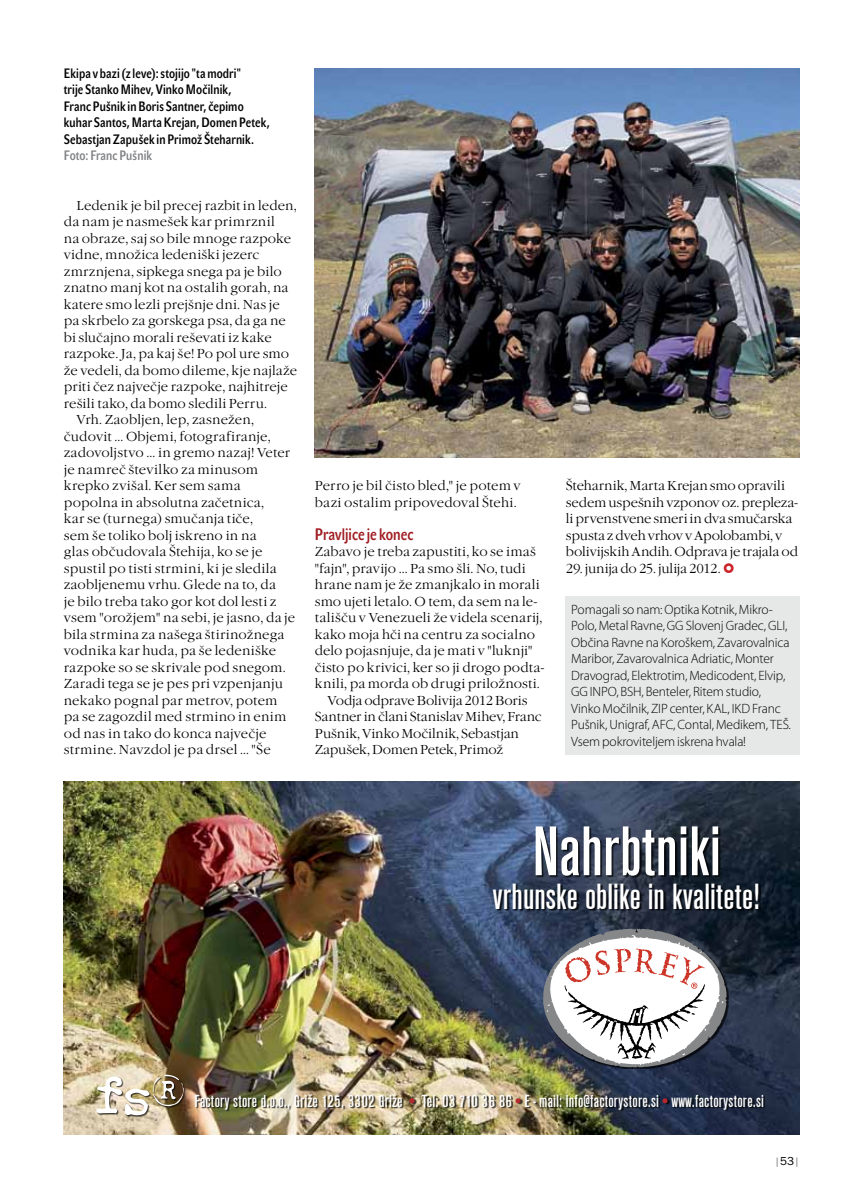
<style>
.page{position:relative;width:851px;height:1191px;background:#fff}
.page>*{position:absolute;margin:0;border:0;box-sizing:border-box;transform-origin:0 0}
.t1{font:500 condensed 73.2px "Accius TEE";color:#fff}
.t2{font:500 condensed 37.65px "Accius TEE";color:#fff}
.t3{font:500 condensed 18px "Accius T";letter-spacing:.01em;color:#fff}
.t4{font:16.5px "STF John Sans Cond Med CE";color:#9f1a1f}
.t5{font:13.5px/16.5px "Garamond Itc TEE Ligh";letter-spacing:.005em;color:#000}
.t6{font:300 13.5px/16.5px "Myriad Pro";letter-spacing:-.01em;color:#000}
.t7{font:13.5px/16.5px "Garamond Itc TEE Ligh";letter-spacing:-.015em;color:#000}
.t8{font:13.5px/16.5px "STF John Sans Cond Med CE";letter-spacing:.01em;color:#000}
.t9{font:13.5px "Garamond Itc TEE Ligh";letter-spacing:-.02em;color:#000}
.t10{font:13.5px "Garamond Itc TEE Ligh";letter-spacing:.025em;color:#000}
.t11{font:13.5px "STF John Sans Cond Med CE";letter-spacing:.01em;color:#808184}
.t12{font:11.25px "Franklin Got Itc TEE";color:#808184}
.s1{font-family:"Markacija";color:#cc2229}
.s2{color:#b4282e}
.s3{font-size:12px;color:#000}
</style>
<div class="page">
<div style="left:566px;top:596px;width:233px;height:158px;background:#e6e7e7"></div>
<img style="left:64px;top:781px;width:735px;height:353px">
<div style="left:493px;top:827px;width:268px;height:84px;background:#000;opacity:.75"></div>
<div style="left:544px;top:929px;width:184px;height:140px;background:#000;opacity:.75"></div>
<svg style="left:543px;top:928px;width:183px;height:139px"></svg>
<div style="left:97px;top:1075px;width:668px;height:42px;background:#000;opacity:.75"></div>
<img style="left:96px;top:1074px;width:88px;height:41px">
<img style="left:315px;top:68px;width:484px;height:389px">
<p class="t8" style="left:64px;top:65px;width:207px">Ekipa v bazi (z leve): stojijo "ta modri"<br>trije Stanko Mihev, Vinko Močilnik,<br>Franc Pušnik in Boris Santner, čepimo kuhar Santos, Marta Krejan, Domen Petek, Sebastjan Zapušek in Primož Šteharnik.</p>
<p class="t11" style="left:64px;top:148px;width:90px">Foto: Franc Pušnik</p>
<p class="t5" style="left:77px;top:197px;width:222px">Ledenik je bil precej razbit in leden,</p>
<p class="t5" style="left:64px;top:214px;width:212px">da nam je nasmešek kar primrznil</p>
<p class="t5" style="left:64px;top:230px;width:229px">na obraze, saj so bile mnoge razpoke</p>
<p class="t5" style="left:64px;top:247px;width:197px">vidne, množica ledeniški jezerc</p>
<p class="t5" style="left:64px;top:263px;width:219px">zmrznjena, sipkega snega pa je bilo</p>
<p class="t5" style="left:64px;top:280px;width:226px">znatno manj kot na ostalih gorah, na</p>
<p class="t5" style="left:64px;top:296px;width:217px">katere smo lezli prejšnje dni. Nas je</p>
<p class="t5" style="left:64px;top:313px;width:223px">pa skrbelo za gorskega psa, da ga ne</p>
<p class="t5" style="left:64px;top:329px;width:209px">bi slučajno morali reševati iz kake</p>
<p class="t5" style="left:64px;top:346px;width:227px">razpoke. Ja, pa kaj še! Po pol ure smo</p>
<p class="t5" style="left:64px;top:362px;width:235px">že vedeli, da bomo dileme, kje najlaže</p>
<p class="t5" style="left:64px;top:379px;width:225px">priti čez največje razpoke, najhitreje</p>
<p class="t5" style="left:64px;top:395px;width:205px">rešili tako, da bomo sledili Perru.</p>
<p class="t5" style="left:77px;top:412px;width:179px">Vrh. Zaobljen, lep, zasnežen,</p>
<p class="t5" style="left:64px;top:428px;width:208px">čudovit … Objemi, fotografiranje,</p>
<p class="t5" style="left:64px;top:445px;width:228px">zadovoljstvo … in gremo nazaj! Veter</p>
<p class="t5" style="left:64px;top:461px;width:196px">je namreč številko za minusom</p>
<p class="t5" style="left:64px;top:478px;width:178px">krepko zvišal. Ker sem sama</p>
<p class="t5" style="left:64px;top:494px;width:202px">popolna in absolutna začetnica,</p>
<p class="t5" style="left:64px;top:511px;width:191px">kar se (turnega) smučanja tiče,</p>
<p class="t5" style="left:64px;top:527px;width:194px">sem še toliko bolj iskreno in na</p>
<p class="t5" style="left:64px;top:544px;width:200px">glas občudovala Štehija, ko se je</p>
<p class="t10" style="left:64px;top:561px;width:214px">spustil po tisti strmini, ki je sledila</p>
<p class="t5" style="left:64px;top:577px;width:213px">zaobljenemu vrhu. Glede na to, da</p>
<p class="t5" style="left:64px;top:593px;width:214px">je bilo treba tako gor kot dol lesti z</p>
<p class="t5" style="left:64px;top:610px;width:233px">vsem "orožjem" na sebi, je jasno, da je</p>
<p class="t5" style="left:64px;top:626px;width:222px">bila strmina za našega štirinožnega</p>
<p class="t5" style="left:64px;top:643px;width:214px">vodnika kar huda, pa še ledeniške</p>
<p class="t5" style="left:64px;top:659px;width:223px">razpoke so se skrivale pod snegom.</p>
<p class="t5" style="left:64px;top:676px;width:220px">Zaradi tega se je pes pri vzpenjanju</p>
<p class="t5" style="left:64px;top:692px;width:215px">nekako pognal par metrov, potem</p>
<p class="t5" style="left:64px;top:709px;width:224px">pa se zagozdil med strmino in enim</p>
<p class="t5" style="left:64px;top:725px;width:204px">od nas in tako do konca največje</p>
<p class="t5" style="left:64px;top:742px;width:208px">strmine. Navzdol je pa drsel … "Še</p>
<p class="t5" style="left:315px;top:478px;width:207px">Perro je bil čisto bled," je potem v bazi ostalim pripovedoval Štehi.</p>
<p class="t4" style="left:315px;top:525px;width:100px">Pravljice je konec</p>
<p class="t5" style="left:315px;top:544px;width:223px">Zabavo je treba zapustiti, ko se imaš</p>
<p class="t5" style="left:315px;top:560px;width:212px">"fajn", pravijo … Pa smo šli. No, tudi</p>
<p class="t5" style="left:315px;top:577px;width:226px">hrane nam je že zmanjkalo in morali</p>
<p class="t5" style="left:315px;top:593px;width:224px">smo ujeti letalo. O tem, da sem na le-</p>
<p class="t5" style="left:315px;top:610px;width:229px">tališču v Venezueli že videla scenarij,</p>
<p class="t5" style="left:315px;top:626px;width:222px">kako moja hči na centru za socialno</p>
<p class="t5" style="left:315px;top:643px;width:219px">delo pojasnjuje, da je mati v "luknji"</p>
<p class="t5" style="left:315px;top:659px;width:231px">čisto po krivici, ker so ji drogo podta-</p>
<p class="t5" style="left:315px;top:676px;width:226px">knili, pa morda ob drugi priložnosti.</p>
<p class="t9" style="left:327px;top:693px;width:201px">Vodja odprave Bolivija 2012 Boris</p>
<p class="t5" style="left:315px;top:709px;width:228px">Santner in člani Stanislav Mihev, Franc</p>
<p class="t5" style="left:315px;top:725px;width:206px">Pušnik, Vinko Močilnik, Sebastjan</p>
<p class="t7" style="left:315px;top:742px;width:190px">Zapušek, Domen Petek, Primož</p>
<p class="t7" style="left:566px;top:478px;width:233px">Šteharnik, Marta Krejan smo opravili sedem uspešnih vzponov oz. prepleza&shy;li prvenstvene smeri in dva smučarska spusta z dveh vrhov v Apolobambi, v bolivijskih Andih. Odprava je trajala od</p>
<p class="t9" style="left:566px;top:561px;width:170px">29. junija do 25. julija 2012. <span class="s1">m</span></p>
<p class="t6" style="left:571px;top:601px;width:221px">Pomagali so nam: Optika Kotnik, Mikro-Polo, Metal Ravne, GG Slovenj Gradec, GLI, Občina Ravne na Koroškem, Zavarovalnica Maribor, Zavarovalnica Adriatic, Monter Dravograd, Elektrotim, Medicodent, Elvip, GG INPO, BSH, Benteler, Ritem studio, Vinko Močilnik, ZIP center, KAL, IKD Franc Pušnik, Unigraf, AFC, Contal, Medikem, TEŠ.<br>Vsem pokroviteljem iskrena hvala!</p>
<h1 class="t1" style="left:532px;top:810px;width:190px">Nahrbtniki</h1>
<h2 class="t2" style="left:492px;top:875px;width:270px">vrhunske oblike in kvalitete!</h2>
<h3 class="t3" style="left:194px;top:1090px;width:570px">Factory store d.o.o., Griže 125, 3302 Griže <span class="s2">•</span> Tel: 03 710 36 86<span class="s2">•</span>E - mail: info@factorystore.si<span class="s2">•</span>www.factorystore.si</h3>
<p class="t12" style="left:774px;top:1154px;width:27px">|<span class="s3">53</span>|</p>
</div>
